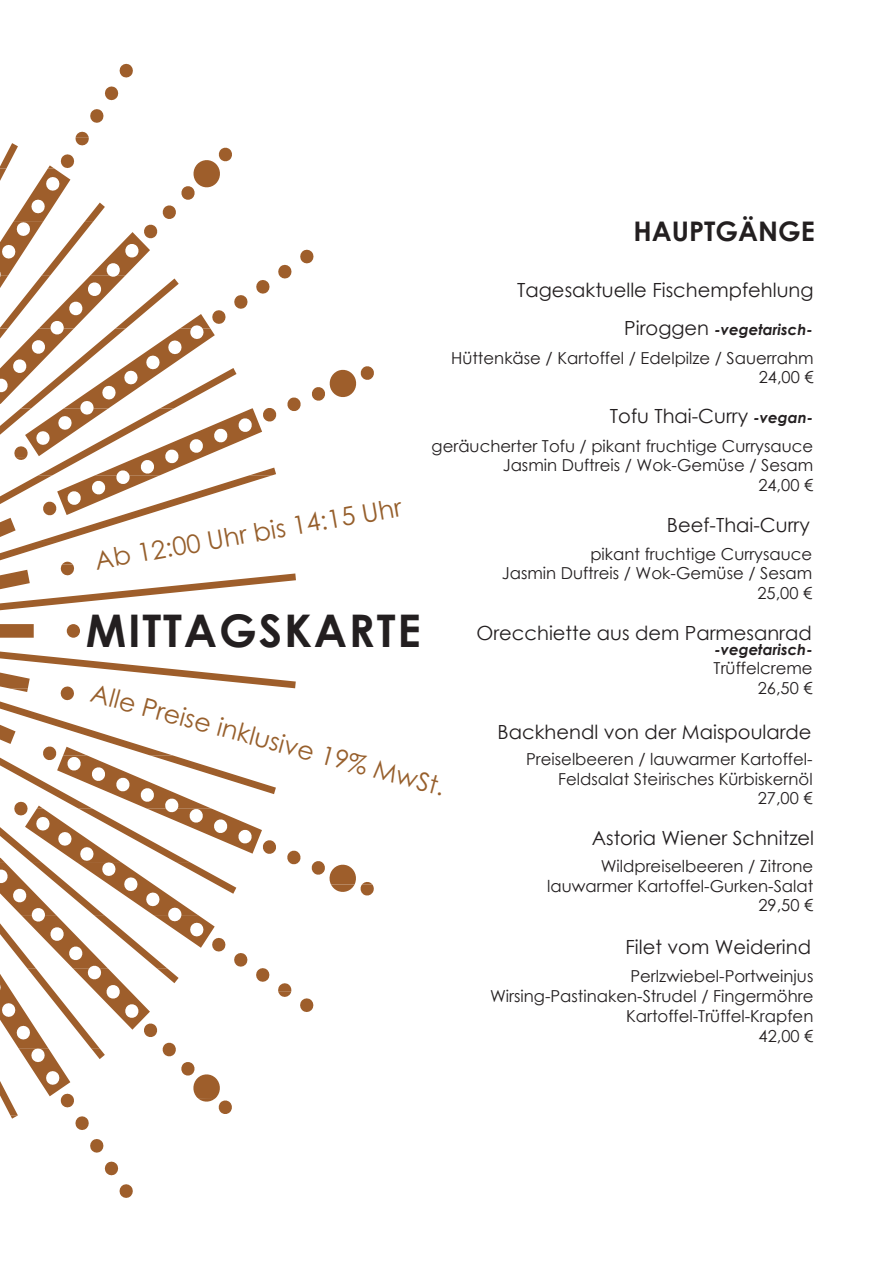
<style>
.page{position:relative;width:893px;height:1263px;background:#fff}
.page>*{position:absolute;margin:0;border:0;box-sizing:border-box;transform-origin:0 0}
.t1{font:700 45px "Century Gothic";letter-spacing:.04em;color:#231f20}
.t2{font:700 27px "Century Gothic";color:#231f20}
.t3{font:25.5px "Century Gothic Pro";color:#975f2c}
.t4{font:25.5px "Century Gothic Pro";color:#965f2c}
.t5{font:19.5px "Century Gothic";color:#231f20}
.t6{font:16.5px/19.5px "Century Gothic";color:#231f20;text-align:right}
.t7{font:italic 700 15px "Century Gothic";color:#231f20}
.s1{font-weight:400;font-style:normal;font-size:19.5px}
.s2{font-weight:700;font-style:italic;font-size:15px}
</style>
<div class="page">
<svg style="left:0;top:63px;width:374px;height:1135px"></svg>
<h2 class="t2" style="left:633px;top:211px;width:183px">HAUPTGÄNGE</h2>
<p class="t5" style="left:517px;top:277px;width:298px">Tagesaktuelle Fischempfehlung</p>
<p class="t7" style="left:624px;top:318px;width:190px"><span class="s1">Piroggen</span> -vegetarisch-</p>
<p class="t6" style="left:451px;top:348px;width:364px">Hüttenkäse / Kartoffel / Edelpilze / Sauerrahm<br>24,00 €</p>
<p class="t5" style="left:610px;top:402px;width:204px">Tofu Thai-Curry <span class="s2">-vegan-</span></p>
<p class="t6" style="left:432px;top:436px;width:383px">geräucherter Tofu / pikant fruchtige Currysauce<br>Jasmin Duftreis / Wok-Gemüse / Sesam<br>24,00 €</p>
<h3 class="t4" style="left:92px;top:545px;width:312px;rotate:-10deg">Ab 12:00 Uhr bis 14:15 Uhr</h3>
<h1 class="t1" style="left:86px;top:596px;width:337px">MITTAGSKARTE</h1>
<h3 class="t3" style="left:96px;top:677px;width:367px;rotate:15deg">Alle Preise inklusive 19% MwSt.</h3>
<p class="t5" style="left:667px;top:511px;width:144px">Beef-Thai-Curry</p>
<p class="t6" style="left:502px;top:544px;width:312px">pikant fruchtige Currysauce<br>Jasmin Duftreis / Wok-Gemüse / Sesam<br>25,00 €</p>
<p class="t5" style="left:476px;top:619px;width:337px">Orecchiette aus dem Parmesanrad</p>
<p class="t7" style="left:714px;top:639px;width:100px">-vegetarisch-</p>
<p class="t6" style="left:714px;top:658px;width:100px">Trüffelcreme<br>26,50 €</p>
<p class="t5" style="left:498px;top:718px;width:315px">Backhendl von der Maispoularde</p>
<p class="t6" style="left:526px;top:749px;width:288px">Preiselbeeren / lauwarmer Kartoffel-<br>Feldsalat Steirisches Kürbiskernöl<br>27,00 €</p>
<p class="t5" style="left:592px;top:824px;width:224px">Astoria Wiener Schnitzel</p>
<p class="t6" style="left:547px;top:856px;width:268px">Wildpreiselbeeren / Zitrone lauwarmer Kartoffel-Gurken-Salat<br>29,50 €</p>
<p class="t5" style="left:625px;top:933px;width:187px">Filet vom Weiderind</p>
<p class="t6" style="left:490px;top:966px;width:325px">Perlzwiebel-Portweinjus<br>Wirsing-Pastinaken-Strudel / Fingermöhre<br>Kartoffel-Trüffel-Krapfen<br>42,00 €</p>
</div>
